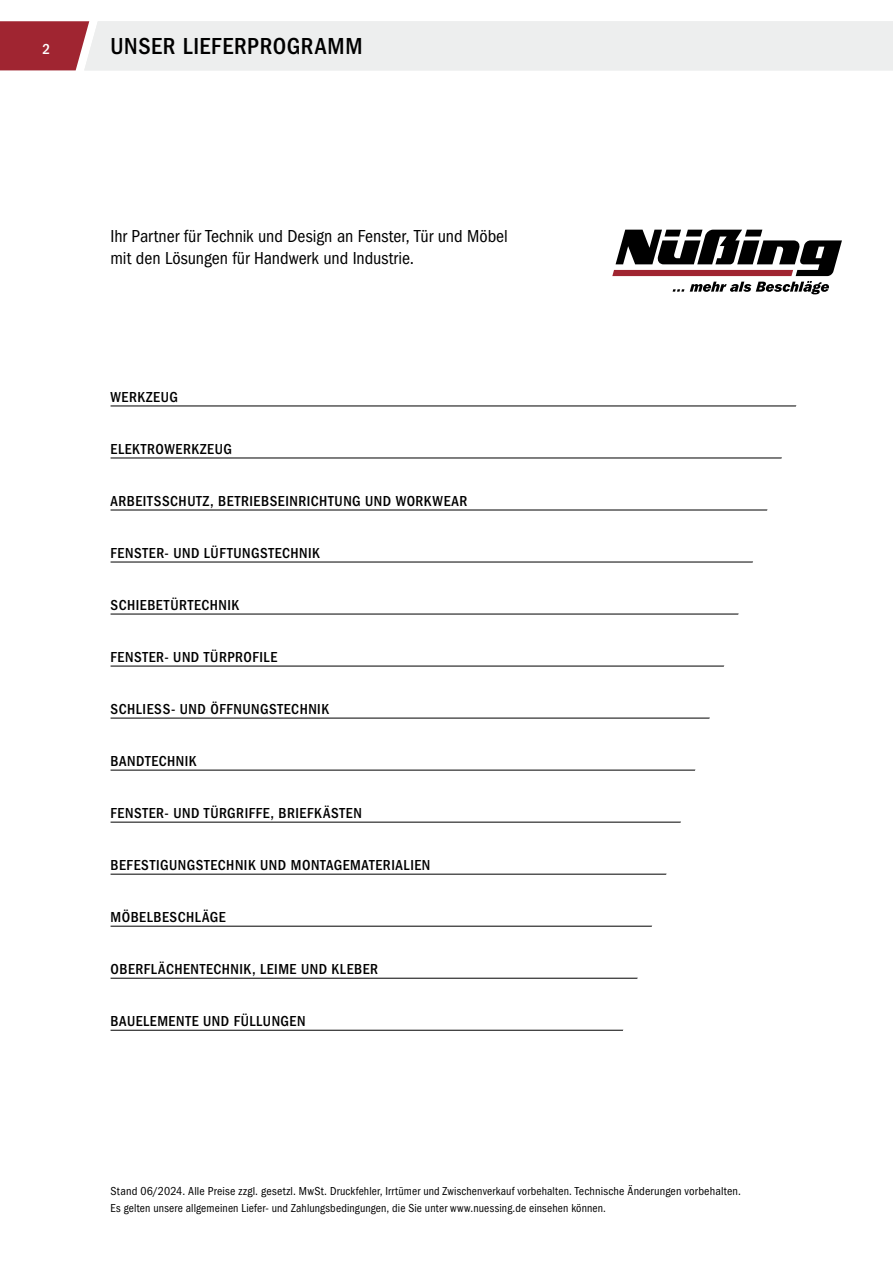
<style>
.page{position:relative;width:893px;height:1263px;background:#fff}
.page>*{position:absolute;margin:0;border:0;box-sizing:border-box;transform-origin:0 0}
.t1{font:500 condensed 24px "Franklin Gothic LT Pro";letter-spacing:.025em;color:#000}
.t2{font:condensed 18px/22.5px "Franklin Gothic LT Pro";color:#000}
.t3{font:500 condensed 15px "Franklin Gothic LT Pro";letter-spacing:.035em;color:#000}
.t4{font:500 condensed 15px "Franklin Gothic LT Pro";color:#fff}
.t5{font:condensed 12px/16.5px "Franklin Gothic LT Pro";letter-spacing:.015em;color:#000}
</style>
<div class="page">
<svg style="left:0;top:21px;width:893px;height:49px;background:#e6dbdc"></svg>
<hr style="left:111px;top:406px;width:731px;height:1px;background:#000">
<hr style="left:111px;top:458px;width:731px;height:1px;background:#000">
<hr style="left:111px;top:510px;width:731px;height:1px;background:#000">
<hr style="left:111px;top:562px;width:731px;height:1px;background:#000">
<hr style="left:111px;top:614px;width:731px;height:1px;background:#000">
<hr style="left:111px;top:666px;width:731px;height:1px;background:#000">
<hr style="left:111px;top:718px;width:731px;height:1px;background:#000">
<hr style="left:111px;top:770px;width:731px;height:1px;background:#000">
<hr style="left:111px;top:822px;width:731px;height:1px;background:#000">
<hr style="left:111px;top:874px;width:731px;height:1px;background:#000">
<hr style="left:111px;top:926px;width:731px;height:1px;background:#000">
<hr style="left:111px;top:978px;width:731px;height:1px;background:#000">
<hr style="left:111px;top:1030px;width:731px;height:1px;background:#000">
<svg style="left:612px;top:294px;width:230px;height:737px"></svg>
<svg style="left:612px;top:230px;width:230px;height:64px"></svg>
<p class="t4" style="left:43px;top:43px;width:9px">2</p>
<h1 class="t1" style="left:111px;top:36px;width:253px">UNSER LIEFERPROGRAMM</h1>
<p class="t2" style="left:111px;top:226px;width:399px">Ihr Partner für Technik und Design an Fenster, Tür und Möbel mit den Lösungen für Handwerk und Industrie.</p>
<p class="t3" style="left:111px;top:391px;width:69px">WERKZEUG</p>
<p class="t3" style="left:111px;top:443px;width:123px">ELEKTROWERKZEUG</p>
<p class="t3" style="left:111px;top:495px;width:358px">ARBEITSSCHUTZ, BETRIEBSEINRICHTUNG UND WORKWEAR</p>
<p class="t3" style="left:111px;top:547px;width:211px">FENSTER- UND LÜFTUNGSTECHNIK</p>
<p class="t3" style="left:111px;top:599px;width:130px">SCHIEBETÜRTECHNIK</p>
<p class="t3" style="left:111px;top:651px;width:168px">FENSTER- UND TÜRPROFILE</p>
<p class="t3" style="left:111px;top:703px;width:220px">SCHLIESS- UND ÖFFNUNGSTECHNIK</p>
<p class="t3" style="left:111px;top:755px;width:88px">BANDTECHNIK</p>
<p class="t3" style="left:111px;top:807px;width:253px">FENSTER- UND TÜRGRIFFE, BRIEFKÄSTEN</p>
<p class="t3" style="left:111px;top:859px;width:321px">BEFESTIGUNGSTECHNIK UND MONTAGEMATERIALIEN</p>
<p class="t3" style="left:111px;top:911px;width:117px">MÖBELBESCHLÄGE</p>
<p class="t3" style="left:111px;top:963px;width:269px">OBERFLÄCHENTECHNIK, LEIME UND KLEBER</p>
<p class="t3" style="left:111px;top:1015px;width:196px">BAUELEMENTE UND FÜLLUNGEN</p>
<p class="t5" style="left:111px;top:1184px;width:632px">Stand 06/2024. Alle Preise zzgl. gesetzl. MwSt. Druckfehler, Irrtümer und Zwischenverkauf vorbehalten. Technische Änderungen vorbehalten.<br>Es gelten unsere allgemeinen Liefer- und Zahlungsbedingungen, die Sie unter www.nuessing.de einsehen können.</p>
</div>
